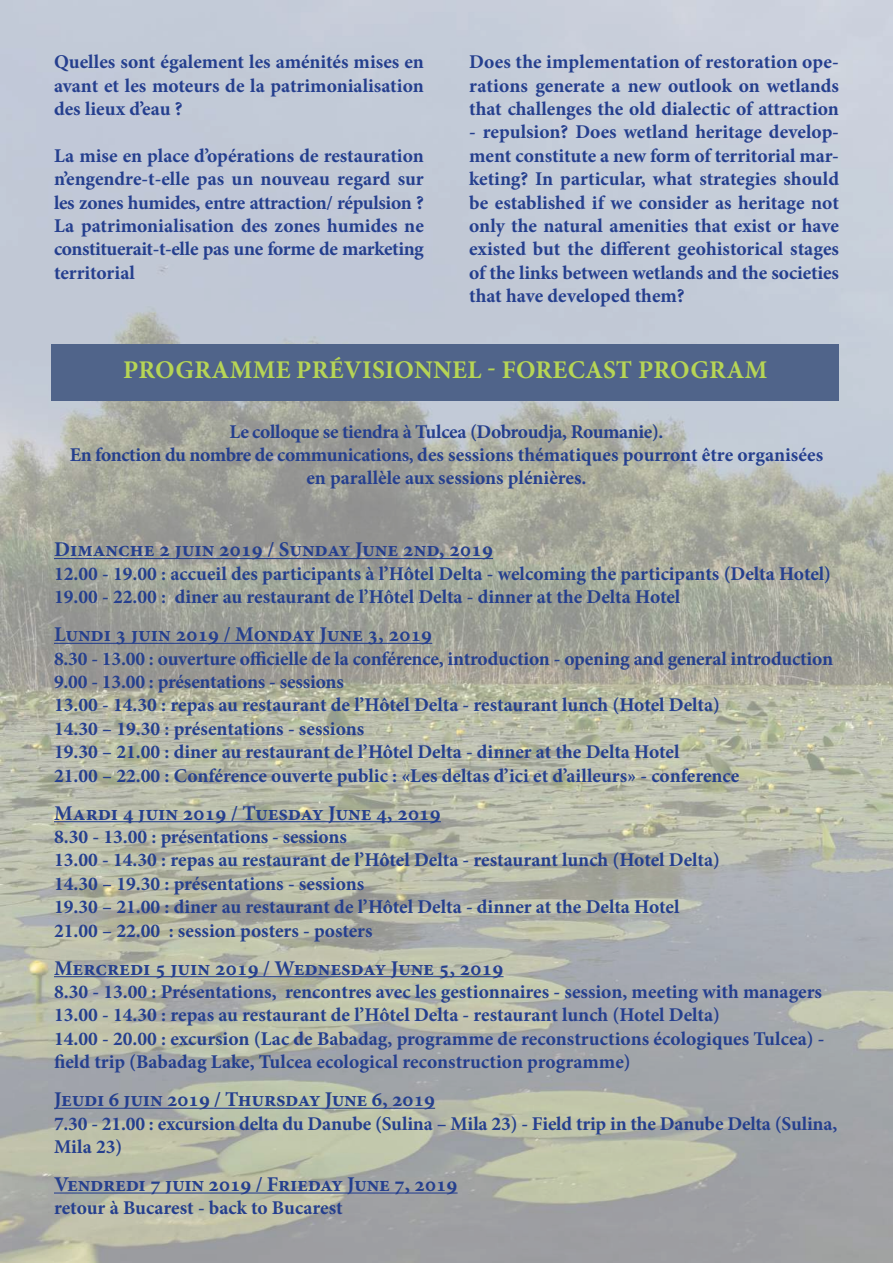
<style>
.page{position:relative;width:893px;height:1263px;background:#fff}
.page>*{position:absolute;margin:0;border:0;box-sizing:border-box;transform-origin:0 0}
.t1{font:700 25.5px "Minion Pro";letter-spacing:.01em;color:#b7d555}
.t2{font:700 21px "Minion Pro";letter-spacing:-.005em;color:#253f8e}
.t3{font:700 19.5px/23.4px "Minion Pro";color:#253f8e}
</style>
<div class="page">
<img style="left:0;top:0;width:893px;height:1263px">
<hr style="left:54px;top:558px;width:439px;height:1px;background:#253f8e">
<hr style="left:54px;top:643px;width:378px;height:1px;background:#253f8e">
<hr style="left:54px;top:821px;width:387px;height:1px;background:#253f8e">
<hr style="left:54px;top:976px;width:450px;height:1px;background:#253f8e">
<hr style="left:54px;top:1108px;width:381px;height:1px;background:#253f8e">
<hr style="left:54px;top:1192px;width:404px;height:1px;background:#253f8e">
<div style="left:52px;top:344px;width:787px;height:57px;background:#50648a"></div>
<p class="t3" style="left:54px;top:50px;width:371px;text-align:justify">Quelles sont également les aménités mises en avant et les moteurs de la patrimonialisation des lieux d’eau ?</p>
<p class="t3" style="left:54px;top:144px;width:371px;text-align:justify">La mise en place d’opérations de restauration n’engendre-t-elle pas un nouveau regard sur les zones humides, entre attraction/ répulsion ?<br>La patrimonialisation des zones humides ne constituerait-t-elle pas une forme de marketing territorial</p>
<p class="t3" style="left:469px;top:50px;width:371px;text-align:justify">Does the implementation of restoration ope&shy;rations generate a new outlook on wetlands that challenges the old dialectic of attraction</p>
<p class="t3" style="left:469px;top:120px;width:371px;text-align:justify">- repulsion? Does wetland heritage develop&shy;ment constitute a new form of territorial mar&shy;keting? In particular, what strategies should be established if we consider as heritage not only the natural amenities that exist or have existed but the different geohistorical stages of the links between wetlands and the societies that have developed them?</p>
<h1 class="t1" style="left:123px;top:351px;width:646px">PROGRAMME PRÉVISIONNEL - FORECAST PROGRAM</h1>
<p class="t3" style="left:70px;top:419px;width:755px;text-align:center">Le colloque se tiendra à Tulcea (Dobroudja, Roumanie).<br>En fonction du nombre de communications, des sessions thématiques pourront être organisées en parallèle aux sessions plénières.</p>
<p class="t2" style="left:54px;top:535px;width:441px">Dimanche 2 juin 2019 / Sunday June 2nd, 2019</p>
<p class="t3" style="left:54px;top:562px;width:779px">12.00 - 19.00 : accueil des participants à l’Hôtel Delta - welcoming the participants (Delta Hotel)<br>19.00 - 22.00 : diner au restaurant de l’Hôtel Delta - dinner at the Delta Hotel</p>
<p class="t2" style="left:54px;top:620px;width:380px">Lundi 3 juin 2019 / Monday June 3, 2019</p>
<p class="t3" style="left:54px;top:646px;width:781px">8.30 - 13.00 : ouverture officielle de la conférence, introduction - opening and general introduction 9.00 - 13.00 : présentations - sessions<br>13.00 - 14.30 : repas au restaurant de l’Hôtel Delta - restaurant lunch (Hotel Delta)<br>14.30 – 19.30 : présentations - sessions<br>19.30 – 21.00 : diner au restaurant de l’Hôtel Delta - dinner at the Delta Hotel<br>21.00 – 22.00 : Conférence ouverte public : «Les deltas d’ici et d’ailleurs» - conference</p>
<p class="t2" style="left:54px;top:798px;width:388px">Mardi 4 juin 2019 / Tuesday June 4, 2019</p>
<p class="t3" style="left:54px;top:825px;width:667px">8.30 - 13.00 : présentations - sessions<br>13.00 - 14.30 : repas au restaurant de l’Hôtel Delta - restaurant lunch (Hotel Delta)<br>14.30 – 19.30 : présentations - sessions<br>19.30 – 21.00 : diner au restaurant de l’Hôtel Delta - dinner at the Delta Hotel 21.00 – 22.00 : session posters - posters</p>
<p class="t2" style="left:54px;top:953px;width:451px">Mercredi 5 juin 2019 / Wednesday June 5, 2019</p>
<p class="t3" style="left:54px;top:980px;width:772px">8.30 - 13.00 : Présentations, rencontres avec les gestionnaires - session, meeting with managers 13.00 - 14.30 : repas au restaurant de l’Hôtel Delta - restaurant lunch (Hotel Delta)<br>14.00 - 20.00 : excursion (Lac de Babadag, programme de reconstructions écologiques Tulcea) - field trip (Babadag Lake, Tulcea ecological reconstruction programme)</p>
<p class="t2" style="left:54px;top:1085px;width:383px">Jeudi 6 juin 2019 / Thursday June 6, 2019</p>
<p class="t3" style="left:54px;top:1111px;width:785px">7.30 - 21.00 : excursion delta du Danube (Sulina – Mila 23) - Field trip in the Danube Delta (Sulina,<br>Mila 23)</p>
<p class="t2" style="left:54px;top:1169px;width:405px">Vendredi 7 juin 2019 / Frieday June 7, 2019</p>
<p class="t3" style="left:54px;top:1196px;width:290px">retour à Bucarest - back to Bucarest</p>
</div>
